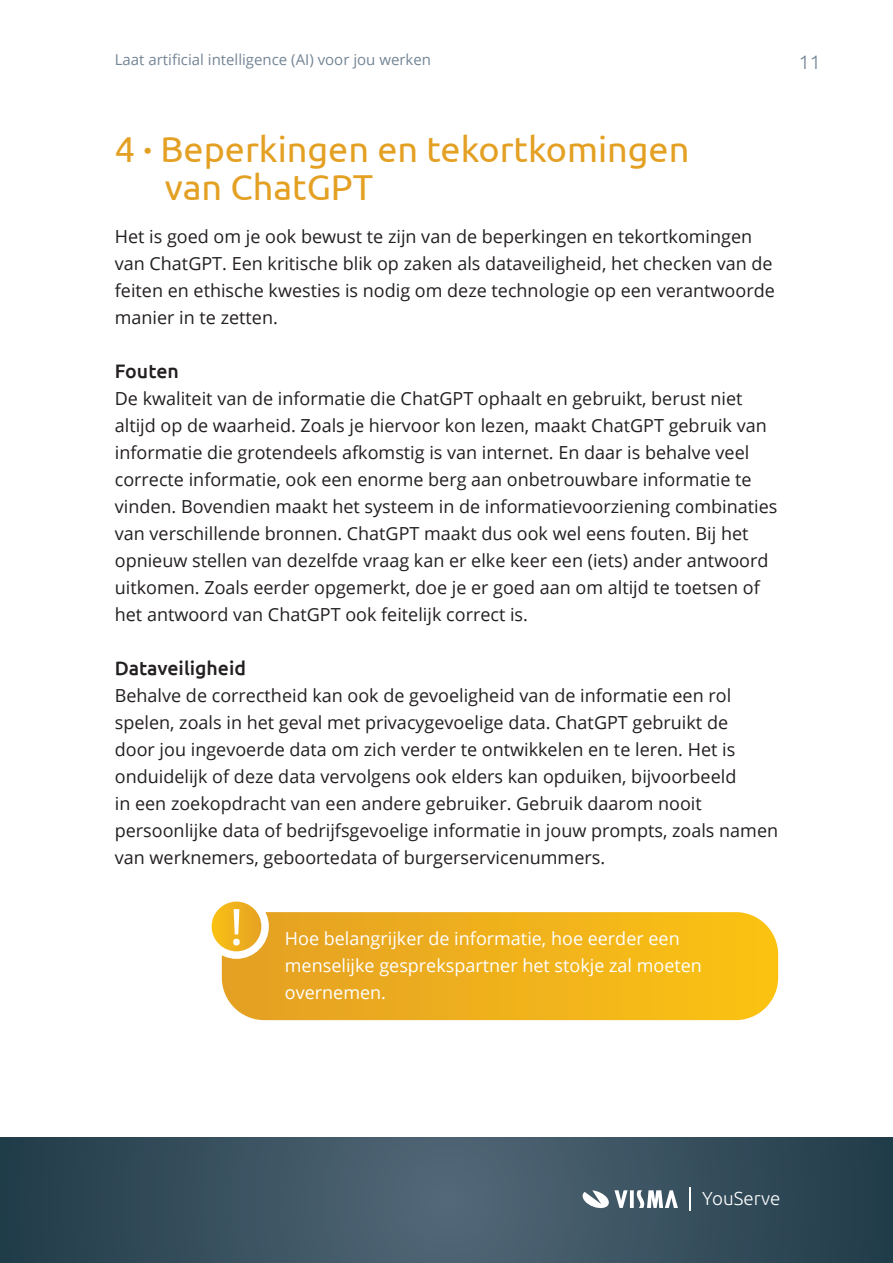
<style>
.page{position:relative;width:893px;height:1263px;background:#fff}
.page>*{position:absolute;margin:0;border:0;box-sizing:border-box;transform-origin:0 0}
.KOP{font:36px/37.5px "Ubuntu";color:#e3a023}
.SUBKOP{font:500 19.5px "Ubuntu";color:#231f20}
.t1{font:300 19.5px "Ubuntu";color:#748595}
.t2{font:300 18.75px "Ubuntu";color:#fff}
.PLAT{font:18px/27px "Open Sans";color:#231f20}
.LET_OP-kader{font:18px/27px "Open Sans";color:#fff}
.t3{font:15px "Open Sans";color:#748595}
.s1{font-size:24px}
</style>
<div class="page">
<svg style="left:0;top:1137px;width:893px;height:126px;background:#395160"></svg>
<svg style="left:582px;top:1190px;width:96px;height:19px"></svg>
<svg style="left:690px;top:1187px;width:1px;height:24px"></svg>
<svg style="left:222px;top:912px;width:556px;height:108px;background:#efb320"></svg>
<svg style="left:208px;top:898px;width:57px;height:57px;background:#f1bb39"></svg>
<div style="left:204px;top:894px;width:65px;height:65px;border:8px solid #fff;border-radius:50%"></div>
<svg style="left:233px;top:909px;width:7px;height:36px"></svg>
<p class="t3" style="left:115px;top:50px;width:318px">Laat artificial intelligence (AI) voor jou werken</p>
<p class="t1" style="left:799px;top:50px;width:23px">11</p>
<p class="KOP" style="left:165px;top:129px;width:526px;text-indent:-50px">4 <span class="s1">•</span> Beperkingen en tekortkomingen van ChatGPT</p>
<p class="PLAT" style="left:115px;top:223px;width:661px">Het is goed om je ook bewust te zijn van de beperkingen en tekortkomingen van ChatGPT. Een kritische blik op zaken als dataveiligheid, het checken van de feiten en ethische kwesties is nodig om deze technologie op een verantwoorde manier in te zetten.</p>
<p class="SUBKOP" style="left:115px;top:359px;width:66px">Fouten</p>
<p class="PLAT" style="left:115px;top:385px;width:664px">De kwaliteit van de informatie die ChatGPT ophaalt en gebruikt, berust niet altijd op de waarheid. Zoals je hiervoor kon lezen, maakt ChatGPT gebruik van informatie die grotendeels afkomstig is van internet. En daar is behalve veel correcte informatie, ook een enorme berg aan onbetrouwbare informatie te vinden. Bovendien maakt het systeem in de informatievoorziening combinaties van verschillende bronnen. ChatGPT maakt dus ook wel eens fouten. Bij het opnieuw stellen van dezelfde vraag kan er elke keer een (iets) ander antwoord uitkomen. Zoals eerder opgemerkt, doe je er goed aan om altijd te toetsen of het antwoord van ChatGPT ook feitelijk correct is.</p>
<p class="SUBKOP" style="left:115px;top:656px;width:133px">Dataveiligheid</p>
<p class="PLAT" style="left:115px;top:682px;width:665px">Behalve de correctheid kan ook de gevoeligheid van de informatie een rol spelen, zoals in het geval met privacygevoelige data. ChatGPT gebruikt de<br>door jou ingevoerde data om zich verder te ontwikkelen en te leren. Het is onduidelijk of deze data vervolgens ook elders kan opduiken, bijvoorbeeld<br>in een zoekopdracht van een andere gebruiker. Gebruik daarom nooit persoonlijke data of bedrijfsgevoelige informatie in jouw prompts, zoals namen van werknemers, geboortedata of burgerservicenummers.</p>
<p class="LET_OP-kader" style="left:285px;top:925px;width:419px">Hoe belangrijker de informatie, hoe eerder een menselijke gesprekspartner het stokje zal moeten overnemen.</p>
<p class="t2" style="left:702px;top:1186px;width:80px">YouServe</p>
</div>
